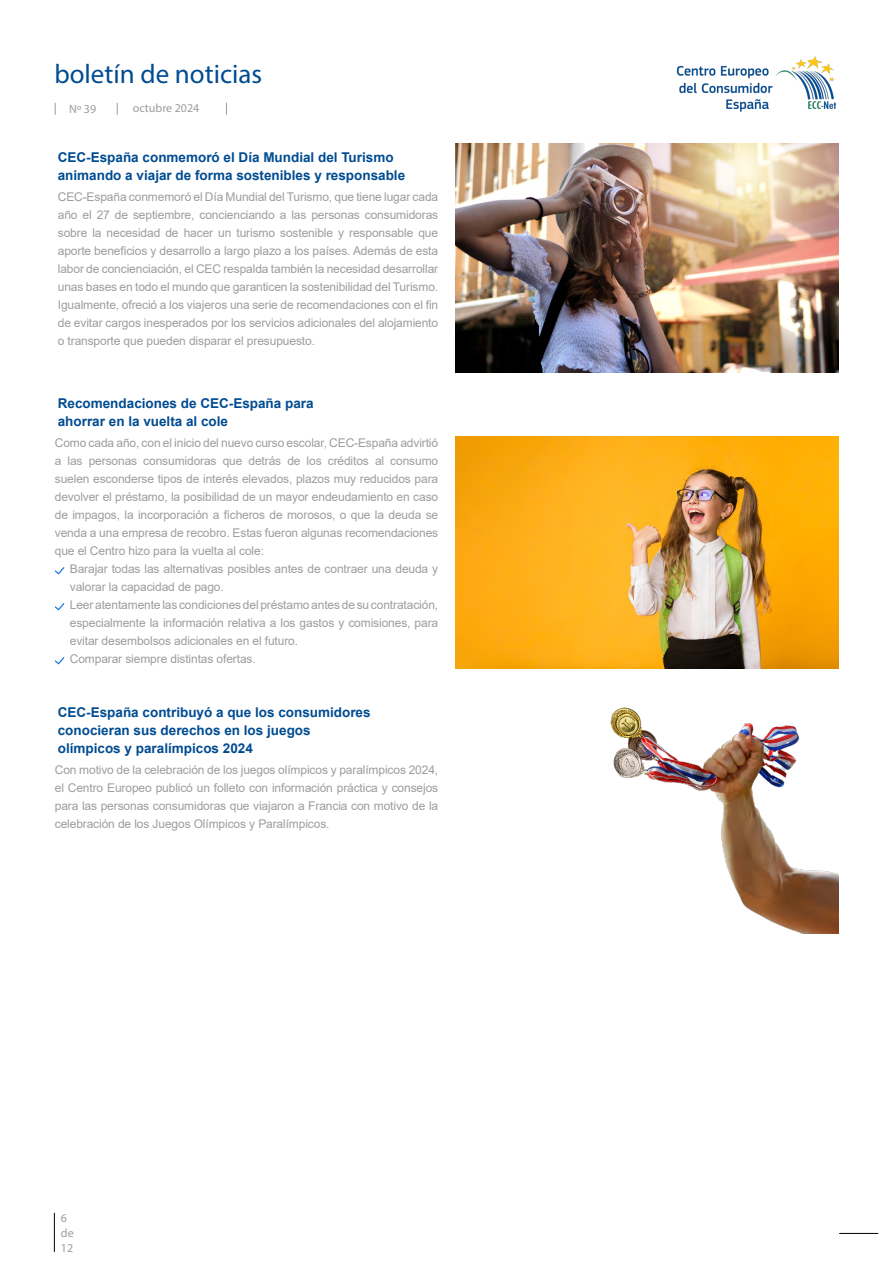
<style>
.page{position:relative;width:893px;height:1263px;background:#fff}
.page>*{position:absolute;margin:0;border:0;box-sizing:border-box;transform-origin:0 0}
.t1{font:27px "Myriad Pro";color:#004c91}
.t2{font:700 13.5px/18px "Arial";color:#004c91}
.t3{font:12px/18px "Arial";letter-spacing:-.01em;color:#9d9d9d;text-align:justify}
.t4{font:12px/15px "Myriad Pro";color:#9d9d9d}
</style>
<div class="page">
<svg style="left:55px;top:103px;width:1px;height:12px"></svg>
<svg style="left:117px;top:103px;width:1px;height:12px"></svg>
<svg style="left:226px;top:103px;width:1px;height:12px"></svg>
<hr style="left:839px;top:1233px;width:39px;height:1px;background:#000">
<img style="left:676px;top:56px;width:159px;height:56px">
<hr style="left:54px;top:1213px;width:1px;height:39px;background:#000">
<svg style="left:55px;top:567px;width:9px;height:7px"></svg>
<svg style="left:55px;top:603px;width:9px;height:7px"></svg>
<svg style="left:55px;top:657px;width:9px;height:7px"></svg>
<img style="left:455px;top:144px;width:383px;height:229px">
<img style="left:455px;top:437px;width:383px;height:231px">
<img style="left:610px;top:707px;width:228px;height:227px">
<h1 class="t1" style="left:54px;top:57px;width:209px">boletín de noticias</h1>
<p class="t4" style="left:69px;top:101px;width:29px">Nº 39</p>
<p class="t4" style="left:133px;top:101px;width:68px">octubre 2024</p>
<p class="t2" style="left:58px;top:149px;width:349px">CEC-España conmemoró el Día Mundial del Turismo animando a viajar de forma sostenibles y responsable</p>
<p class="t3" style="left:58px;top:188px;width:382px">CEC-España conmemoró el Día Mundial del Turismo, que tiene lugar cada año el 27 de septiembre, concienciando a las personas consumidoras sobre la necesidad de hacer un turismo sostenible y responsable que aporte beneficios y desarrollo a largo plazo a los países. Además de esta labor de concienciación, el CEC respalda también la necesidad desarrollar unas bases en todo el mundo que garanticen la sostenibilidad del Turismo.<br>Igualmente, ofreció a los viajeros una serie de recomendaciones con el fin de evitar cargos inesperados por los servicios adicionales del alojamiento o transporte que pueden disparar el presupuesto.</p>
<p class="t2" style="left:58px;top:395px;width:257px">Recomendaciones de CEC-España para ahorrar en la vuelta al cole</p>
<p class="t3" style="left:55px;top:434px;width:385px">Como cada año, con el inicio del nuevo curso escolar, CEC-España advirtió a las personas consumidoras que detrás de los créditos al consumo suelen esconderse tipos de interés elevados, plazos muy reducidos para devolver el préstamo, la posibilidad de un mayor endeudamiento en caso de impagos, la incorporación a ficheros de morosos, o que la deuda se venda a una empresa de recobro. Estas fueron algunas recomendaciones que el Centro hizo para la vuelta al cole:</p>
<p class="t3" style="left:70px;top:560px;width:370px;text-align:left">Barajar todas las alternativas posibles antes de contraer una deuda y valorar la capacidad de pago.<br>Leer atentamente las condiciones del préstamo antes de su contratación, especialmente la información relativa a los gastos y comisiones, para evitar desembolsos adicionales en el futuro.<br>Comparar siempre distintas ofertas.</p>
<p class="t2" style="left:58px;top:704px;width:314px">CEC-España contribuyó a que los consumidores conocieran sus derechos en los juegos olímpicos y paralímpicos 2024</p>
<p class="t3" style="left:55px;top:761px;width:385px">Con motivo de la celebración de los juegos olímpicos y paralímpicos 2024, el Centro Europeo publicó un folleto con información práctica y consejos para las personas consumidoras que viajaron a Francia con motivo de la celebración de los Juegos Olímpicos y Paralímpicos.</p>
<p class="t4" style="left:61px;top:1210px;width:14px">6 de<br>12</p>
</div>
